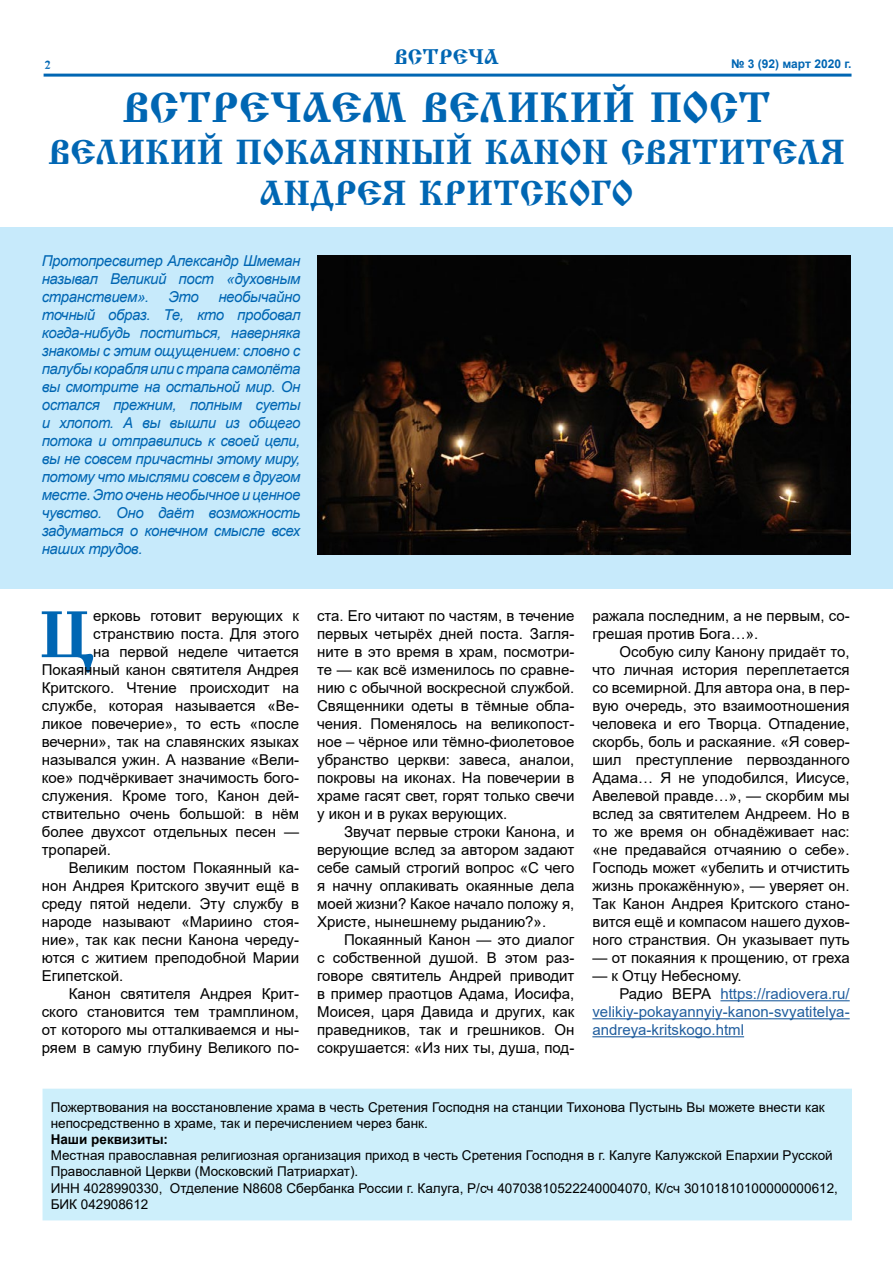
<style>
.page{position:relative;width:893px;height:1263px;background:#fff}
.page>*{position:absolute;margin:0;border:0;box-sizing:border-box;transform-origin:0 0}
.t1{font:65.4px "Izhitsa";color:#0066b3}
.t2{font:42px "Izhitsa";color:#0066b3}
.t3{font:34.5px/41.4px "Izhitsa";color:#0066b3;text-align:center}
.t4{font:21px "Izhitsa";color:#0066b3}
.t5{font:15px/18px "Arial";color:#000;text-align:justify}
.t6{font:italic 15px/18px "Arial";letter-spacing:-.025em;color:#0066b3;text-align:justify}
.t7{font:15px "Arial";color:#215e9e}
.t8{font:13.5px/16.2px "Arial";color:#000}
.t9{font:700 13.5px "Arial";color:#000}
.t10{font:700 12px "Arial";color:#0066b3}
.t11{font:12px "Izhitsa";color:#0066b3}
.s1{color:#000}
</style>
<div class="page">
<hr style="left:44px;top:74px;width:807px;height:3px;background:#0066b3">
<div style="left:0;top:227px;width:893px;height:361px;background:#c7eafb"></div>
<hr style="left:892px;top:181px;width:1px;height:263px;background:#c7eafb">
<hr style="left:720px;top:1000px;width:130px;height:1px;background:#215e9e">
<hr style="left:592px;top:1018px;width:258px;height:1px;background:#215e9e">
<hr style="left:592px;top:1036px;width:152px;height:1px;background:#215e9e">
<img style="left:317px;top:255px;width:533px;height:300px">
<div style="left:43px;top:1089px;width:809px;height:131px;background:#cdeffb"></div>
<p class="t11" style="left:45px;top:59px;width:8px">2</p>
<h3 class="t4" style="left:394px;top:45px;width:106px">ВСТРЕЧА</h3>
<p class="t10" style="left:731px;top:56px;width:122px">№ 3 (92) март 2020 г.</p>
<h2 class="t2" style="left:122px;top:84px;width:650px">ВСТРЕЧАЕМ ВЕЛИКИЙ ПОСТ</h2>
<h3 class="t3" style="left:48px;top:132px;width:798px">ВЕЛИКИЙ ПОКАЯННЫЙ КАНОН СВЯТИТЕЛЯ<br>АНДРЕЯ КРИТСКОГО</h3>
<p class="t6" style="left:42px;top:252px;width:260px">Протопресвитер Александр Шмеман называл Великий пост «духовным странствием».</p>
<p class="t6" style="left:42px;top:288px;width:260px;text-indent:177px">необычайно точный образ. Те, кто пробовал когда-нибудь поститься, наверняка знакомы с этим ощущением: словно с палубы корабля или с трапа самолёта вы смотрите на остальной мир. Он остался прежним, полным суеты и хлопот. А вы вышли из общего потока и отправились к своей цели, вы не совсем причастны этому миру, потому что мыслями совсем в другом месте. Это очень необычное и ценное чувство. Оно даёт возможность задуматься о конечном смысле всех наших трудов.</p>
<p class="t6" style="left:169px;top:288px;width:32px">Это</p>
<h1 class="t1" style="left:39px;top:598px;width:55px">Ц</h1>
<p class="t5" style="left:93px;top:607px;width:207px">ерковь готовит верующих к</p>
<p class="t5" style="left:93px;top:625px;width:207px">странствию поста. Для этого</p>
<p class="t5" style="left:93px;top:643px;width:207px">на первой неделе читается</p>
<p class="t5" style="left:42px;top:661px;width:259px">Покаянный канон святителя Андрея</p>
<p class="t5" style="left:42px;top:679px;width:259px">Критского. Чтение происходит на</p>
<p class="t5" style="left:42px;top:697px;width:259px">службе, которая называется «Ве-</p>
<p class="t5" style="left:42px;top:715px;width:259px">ликое повечерие», то есть «после</p>
<p class="t5" style="left:42px;top:733px;width:259px">вечерни», так на славянских языках</p>
<p class="t5" style="left:42px;top:751px;width:259px">назывался ужин. А название «Вели-</p>
<p class="t5" style="left:42px;top:769px;width:259px">кое» подчёркивает значимость бого-</p>
<p class="t5" style="left:42px;top:787px;width:259px">служения. Кроме того, Канон дей-</p>
<p class="t5" style="left:42px;top:805px;width:259px">ствительно очень большой: в нём</p>
<p class="t5" style="left:42px;top:823px;width:259px">более двухсот отдельных песен —</p>
<p class="t5" style="left:42px;top:841px;width:71px">тропарей.</p>
<p class="t5" style="left:69px;top:859px;width:232px">Великим постом Покаянный ка-</p>
<p class="t5" style="left:42px;top:877px;width:259px">нон Андрея Критского звучит ещё в</p>
<p class="t5" style="left:42px;top:895px;width:259px">среду пятой недели. Эту службу в</p>
<p class="t5" style="left:42px;top:913px;width:259px">народе называют «Мариино стоя-</p>
<p class="t5" style="left:42px;top:931px;width:259px">ние», так как песни Канона череду-</p>
<p class="t5" style="left:42px;top:949px;width:259px">ются с житием преподобной Марии</p>
<p class="t5" style="left:42px;top:967px;width:83px">Египетской.</p>
<p class="t5" style="left:69px;top:985px;width:232px">Канон святителя Андрея Крит-</p>
<p class="t5" style="left:42px;top:1003px;width:259px">ского становится тем трамплином,</p>
<p class="t5" style="left:42px;top:1021px;width:259px">от которого мы отталкиваемся и ны-</p>
<p class="t5" style="left:42px;top:1039px;width:259px">ряем в самую глубину Великого по-</p>
<p class="t5" style="left:317px;top:607px;width:259px">ста. Его читают по частям, в течение первых четырёх дней поста. Загля&shy;ните в это время в храм, посмотри&shy;те — как всё изменилось по сравне&shy;нию с обычной воскресной службой.<br>Священники одеты в тёмные обла&shy;чения. Поменялось на великопост&shy;ное – чёрное или тёмно-фиолетовое убранство церкви: завеса, аналои, покровы на иконах. На повечерии в храме гасят свет, горят только свечи у икон и в руках верующих.</p>
<p class="t5" style="left:317px;top:823px;width:259px;text-indent:27px">Звучат первые строки Канона, и верующие вслед за автором задают себе самый строгий вопрос «С чего я начну оплакивать окаянные дела моей жизни? Какое начало положу я, Христе, нынешнему рыданию?».</p>
<p class="t5" style="left:317px;top:931px;width:259px;text-indent:27px">Покаянный Канон — это диалог с собственной душой. В этом раз&shy;говоре святитель Андрей приводит в пример праотцов Адама, Иосифа, Моисея, царя Давида и других, как праведников, так и грешников. Он сокрушается: «Из них ты, душа, под-</p>
<p class="t5" style="left:592px;top:607px;width:259px">ражала последним, а не первым, со&shy;грешая против Бога…».</p>
<p class="t5" style="left:592px;top:643px;width:259px;text-indent:27px">Особую силу Канону придаёт то, что личная история переплетается со всемирной. Для автора она, в пер&shy;вую очередь, это взаимоотношения человека и его Творца. Отпадение, скорбь, боль и раскаяние. «Я совер&shy;шил преступление первозданного Адама… Я не уподобился, Иисусе, Авелевой правде…», — скорбим мы вслед за святителем Андреем. Но в то же время он обнадёживает нас: «не предавайся отчаянию о себе».<br>Господь может «убелить и отчистить жизнь прокажённую», — уверяет он.<br>Так Канон Андрея Критского стано&shy;вится ещё и компасом нашего духов&shy;ного странствия. Он указывает путь</p>
<p class="t5" style="left:592px;top:949px;width:259px">— от покаяния к прощению, от греха</p>
<p class="t5" style="left:592px;top:967px;width:151px">— к Отцу Небесному.</p>
<p class="t7" style="left:619px;top:983px;width:232px"><span class="s1">Радио ВЕРА</span> https://radiovera.ru/</p>
<p class="t7" style="left:592px;top:1001px;width:259px">velikiy-pokayannyiy-kanon-svyatitelya-</p>
<p class="t7" style="left:592px;top:1019px;width:153px">andreya-kritskogo.html</p>
<p class="t8" style="left:51px;top:1099px;width:776px">Пожертвования на восстановление храма в честь Сретения Господня на станции Тихонова Пустынь Вы можете внести как непосредственно в храме, так и перечислением через банк.</p>
<p class="t9" style="left:51px;top:1130px;width:119px">Наши реквизиты:</p>
<p class="t8" style="left:51px;top:1147px;width:789px">Местная православная религиозная организация приход в честь Сретения Господня в г. Калуге Калужской Епархии Русской Православной Церкви (Московский Патриархат).<br>ИНН 4028990330, Отделение N8608 Сбербанка России г. Калуга, Р/сч 40703810522240004070, К/сч 30101810100000000612, БИК 042908612</p>
</div>
